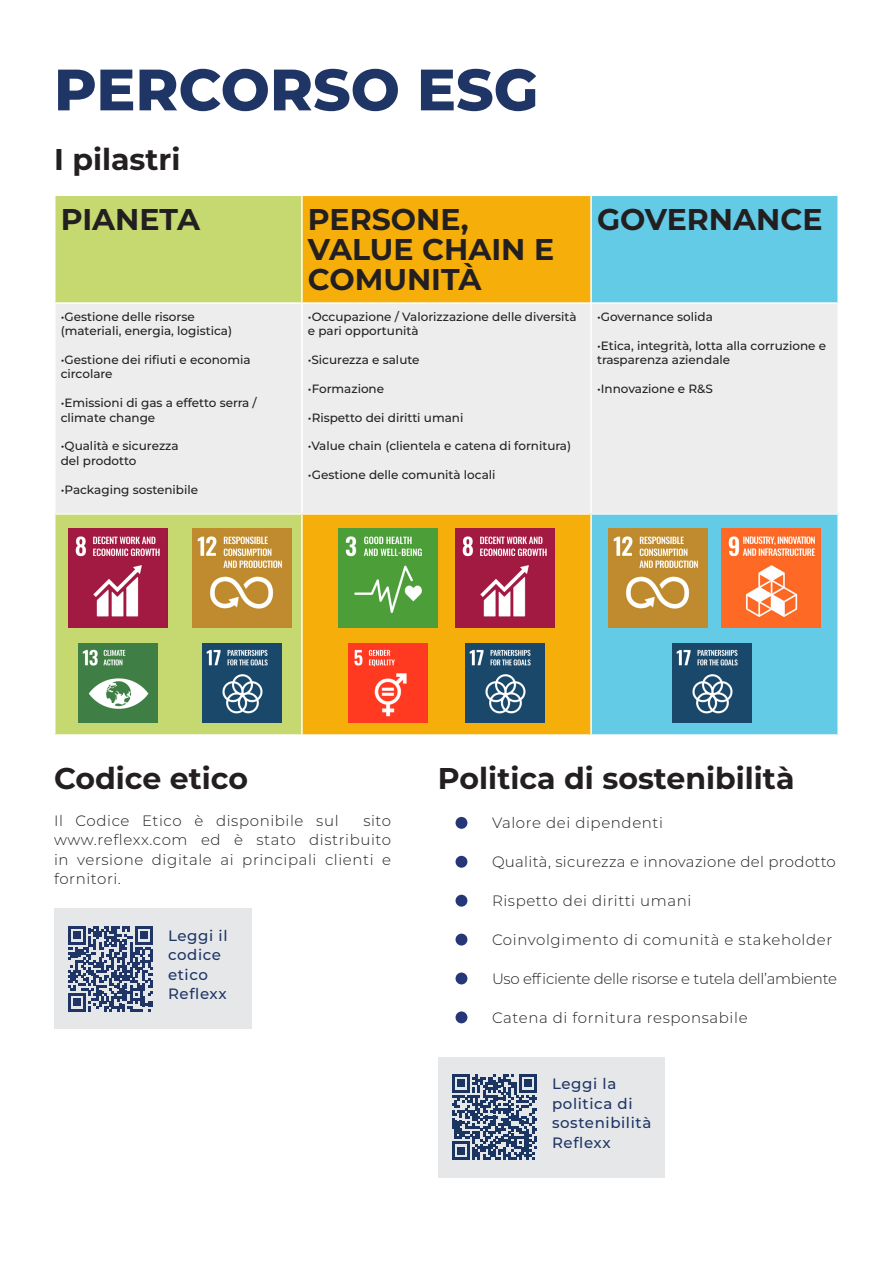
<style>
.page{position:relative;width:893px;height:1263px;background:#fff}
.page>*{position:absolute;margin:0;border:0;box-sizing:border-box;transform-origin:0 0}
.t1{font:800 58.2px "Montserrat";color:#1e3565}
.t2{font:700 30px/30px "Montserrat";color:#231f20}
.t3{font:300 15px/19.5px "Montserrat";letter-spacing:.04em;color:#231f20;text-align:justify}
.t4{font:500 15px/19.5px "Montserrat";letter-spacing:.04em;color:#1e3565}
.t5{font:300 15px "Montserrat";letter-spacing:-.02em;color:#231f20}
.t6{font:300 15px "Montserrat";letter-spacing:.02em;color:#231f20}
.t7{font:500 12px/14.4px "Montserrat";color:#231f20}
</style>
<div class="page">
<div style="left:55px;top:195px;width:247px;height:108px;background:#c6d870"></div>
<div style="left:302px;top:195px;width:289px;height:108px;background:#f5ae0a"></div>
<div style="left:591px;top:195px;width:247px;height:108px;background:#63cbe6"></div>
<div style="left:56px;top:304px;width:781px;height:209px;background:#ededed"></div>
<div style="left:55px;top:514px;width:247px;height:221px;background:#c6d870"></div>
<div style="left:302px;top:514px;width:289px;height:221px;background:#f5ae0a"></div>
<div style="left:591px;top:514px;width:247px;height:221px;background:#63cbe6"></div>
<hr style="left:54px;top:195px;width:248px;height:1px;background:#fff">
<hr style="left:54px;top:196px;width:2px;height:106px;background:#fff">
<hr style="left:302px;top:195px;width:288px;height:1px;background:#fff">
<hr style="left:301px;top:196px;width:2px;height:106px;background:#fff">
<hr style="left:54px;top:302px;width:248px;height:2px;background:#fff">
<hr style="left:302px;top:302px;width:290px;height:2px;background:#fff">
<hr style="left:301px;top:304px;width:2px;height:209px;background:#fff">
<hr style="left:590px;top:304px;width:2px;height:209px;background:#fff">
<hr style="left:590px;top:195px;width:249px;height:1px;background:#fff">
<hr style="left:590px;top:196px;width:2px;height:106px;background:#fff">
<hr style="left:837px;top:196px;width:2px;height:106px;background:#fff">
<hr style="left:590px;top:302px;width:249px;height:2px;background:#fff">
<hr style="left:54px;top:513px;width:248px;height:2px;background:#fff">
<hr style="left:54px;top:515px;width:2px;height:219px;background:#fff">
<hr style="left:54px;top:734px;width:248px;height:2px;background:#fff">
<hr style="left:301px;top:515px;width:2px;height:219px;background:#fff">
<hr style="left:302px;top:513px;width:288px;height:2px;background:#fff">
<hr style="left:302px;top:734px;width:288px;height:2px;background:#fff">
<hr style="left:590px;top:513px;width:249px;height:2px;background:#fff">
<hr style="left:590px;top:515px;width:2px;height:219px;background:#fff">
<hr style="left:837px;top:515px;width:2px;height:219px;background:#fff">
<hr style="left:590px;top:734px;width:249px;height:2px;background:#fff">
<img style="left:79px;top:644px;width:79px;height:79px">
<img style="left:202px;top:644px;width:79px;height:79px">
<img style="left:69px;top:528px;width:99px;height:99px">
<img style="left:339px;top:528px;width:98px;height:99px">
<img style="left:348px;top:644px;width:79px;height:79px">
<img style="left:465px;top:644px;width:80px;height:79px">
<img style="left:456px;top:528px;width:98px;height:99px">
<img style="left:192px;top:528px;width:99px;height:99px">
<img style="left:721px;top:528px;width:99px;height:99px">
<img style="left:672px;top:644px;width:79px;height:79px">
<img style="left:608px;top:528px;width:99px;height:99px">
<div style="left:455px;top:817px;width:12px;height:12px;background:#263778;border-radius:50%"></div>
<div style="left:455px;top:895px;width:12px;height:12px;background:#263778;border-radius:50%"></div>
<div style="left:455px;top:972px;width:12px;height:12px;background:#263778;border-radius:50%"></div>
<div style="left:455px;top:856px;width:12px;height:12px;background:#263778;border-radius:50%"></div>
<div style="left:455px;top:934px;width:12px;height:11px;background:#263778;border-radius:50%"></div>
<div style="left:455px;top:1011px;width:12px;height:12px;background:#263778;border-radius:50%"></div>
<div style="left:54px;top:908px;width:198px;height:121px;background:#e6e7e9"></div>
<svg style="left:68px;top:926px;width:85px;height:85px"></svg>
<div style="left:438px;top:1057px;width:227px;height:120px;background:#e6e7e9"></div>
<svg style="left:452px;top:1074px;width:85px;height:85px"></svg>
<h1 class="t1" style="left:54px;top:47px;width:486px">PERCORSO ESG</h1>
<h2 class="t2" style="left:54px;top:143px;width:128px">I pilastri</h2>
<h2 class="t2" style="left:61px;top:203px;width:141px">PIANETA</h2>
<h2 class="t2" style="left:308px;top:203px;width:248px">PERSONE,<br>VALUE CHAIN E<br>COMUNITÀ</h2>
<h2 class="t2" style="left:597px;top:203px;width:227px">GOVERNANCE</h2>
<p class="t7" style="left:61px;top:309px;width:173px">•Gestione delle risorse (materiali, energia, logistica)</p>
<p class="t7" style="left:61px;top:352px;width:191px">•Gestione dei rifiuti e economia circolare</p>
<p class="t7" style="left:61px;top:395px;width:198px">•Emissioni di gas a effetto serra / climate change</p>
<p class="t7" style="left:61px;top:438px;width:119px">•Qualità e sicurezza del prodotto</p>
<p class="t7" style="left:61px;top:482px;width:139px">•Packaging sostenibile</p>
<p class="t7" style="left:308px;top:309px;width:270px">•Occupazione / Valorizzazione delle diversità e pari opportunità</p>
<p class="t7" style="left:308px;top:352px;width:113px">•Sicurezza e salute</p>
<p class="t7" style="left:308px;top:381px;width:78px">•Formazione</p>
<p class="t7" style="left:308px;top:410px;width:157px">•Rispetto dei diritti umani</p>
<p class="t7" style="left:308px;top:438px;width:265px">•Value chain (clientela e catena di fornitura)</p>
<p class="t7" style="left:308px;top:467px;width:189px">•Gestione delle comunità locali</p>
<p class="t7" style="left:597px;top:309px;width:117px">•Governance solida</p>
<p class="t7" style="left:597px;top:338px;width:231px">•Etica, integrità, lotta alla corruzione e trasparenza aziendale</p>
<p class="t7" style="left:597px;top:381px;width:117px">•Innovazione e R&amp;S</p>
<h2 class="t2" style="left:54px;top:762px;width:195px">Codice etico</h2>
<p class="t3" style="left:54px;top:810px;width:286px">Il Codice Etico è disponibile sul</p>
<p class="t3" style="left:54px;top:810px;width:339px;text-indent:309px">sito www.reflexx.com ed è stato distribuito in versione digitale ai principali clienti e fornitori.</p>
<p class="t4" style="left:168px;top:925px;width:61px">Leggi il codice etico<br>Reflexx</p>
<h2 class="t2" style="left:438px;top:762px;width:358px">Politica di sostenibilità</h2>
<p class="t3" style="left:492px;top:813px;width:173px">Valore dei dipendenti</p>
<p class="t6" style="left:492px;top:852px;width:345px">Qualità, sicurezza e innovazione del prodotto</p>
<p class="t3" style="left:492px;top:891px;width:201px">Rispetto dei diritti umani</p>
<p class="t3" style="left:492px;top:930px;width:342px">Coinvolgimento di comunità e stakeholder</p>
<p class="t5" style="left:492px;top:969px;width:347px">Uso efficiente delle risorse e tutela dell’ambiente</p>
<p class="t3" style="left:492px;top:1008px;width:257px">Catena di fornitura responsabile</p>
<p class="t4" style="left:552px;top:1073px;width:101px">Leggi la politica di sostenibilità<br>Reflexx</p>
</div>
